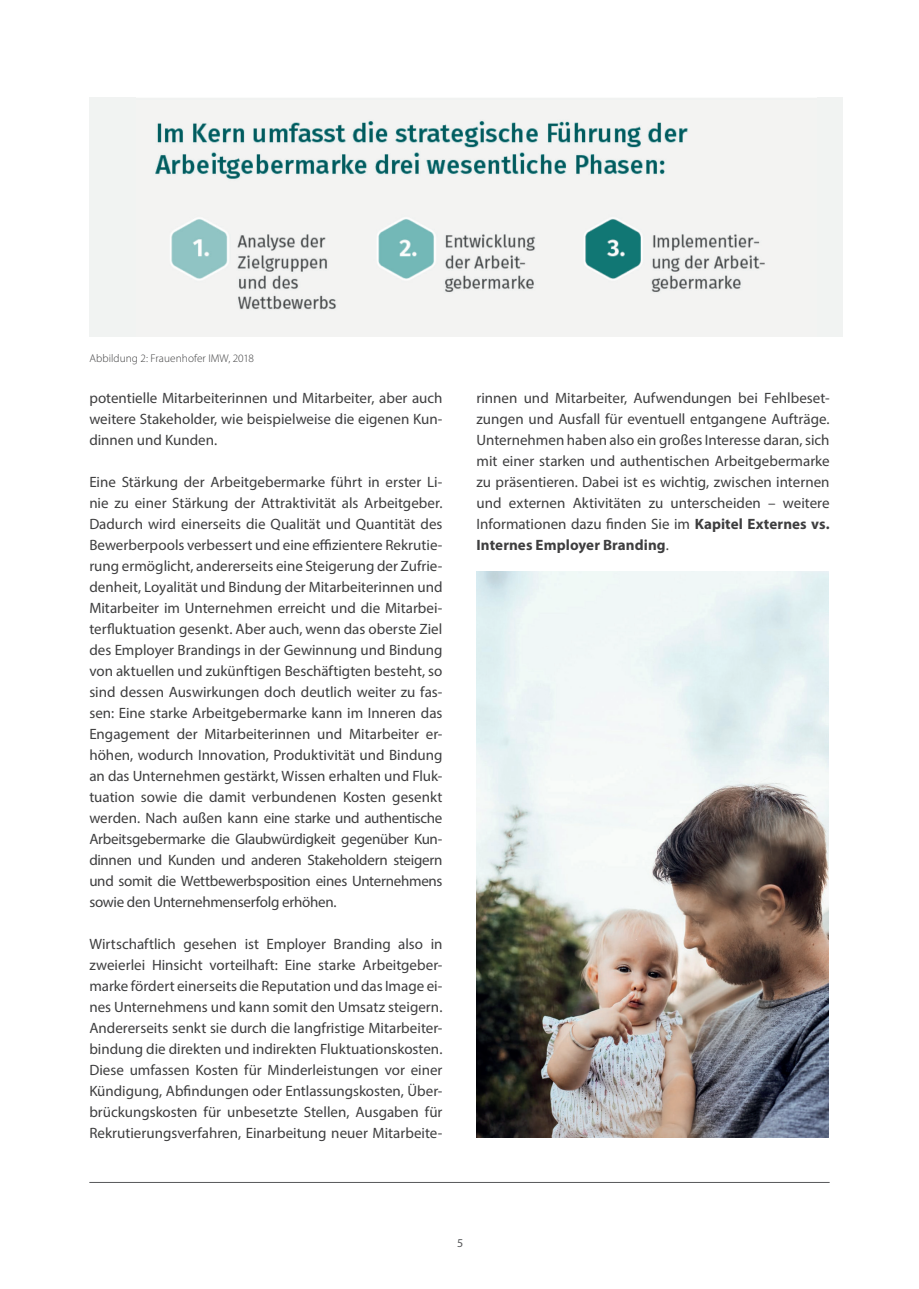
<style>
.page{position:relative;width:919px;height:1289px;background:#fff}
.page>*{position:absolute;margin:0;border:0;box-sizing:border-box;transform-origin:0 0}
.t1{font:15px/21px "Myriad Pro";color:#3e3e3f;text-align:justify}
.t2{font:12px "Myriad Pro";color:#57585a}
.t3{font:300 11.25px "Myriad Pro";letter-spacing:.005em;color:#3e3e3f}
.s1{font-weight:700}
</style>
<div class="page">
<hr style="left:89px;top:1182px;width:740px;height:1px;background:#57585a">
<div style="left:89px;top:98px;width:753px;height:239px;background:#f1f3f2"></div>
<img style="left:155px;top:121px;width:610px;height:189px">
<img style="left:476px;top:571px;width:352px;height:566px">
<p class="t3" style="left:89px;top:351px;width:166px">Abbildung 2: Frauenhofer IMW, 2018</p>
<p class="t1" style="left:89px;top:387px;width:354px">potentielle Mitarbeiterinnen und Mitarbeiter, aber auch weitere Stakeholder, wie beispielweise die eigenen Kun&shy;dinnen und Kunden.</p>
<p class="t1" style="left:89px;top:471px;width:354px">Eine Stärkung der Arbeitgebermarke führt in erster Li&shy;nie zu einer Stärkung der Attraktivität als Arbeitgeber.<br>Dadurch wird einerseits die Qualität und Quantität des Bewerberpools verbessert und eine effizientere Rekrutie&shy;rung ermöglicht, andererseits eine Steigerung der Zufrie&shy;denheit, Loyalität und Bindung der Mitarbeiterinnen und Mitarbeiter im Unternehmen erreicht und die Mitarbei&shy;terfluktuation gesenkt. Aber auch, wenn das oberste Ziel des Employer Brandings in der Gewinnung und Bindung von aktuellen und zukünftigen Beschäftigten besteht, so sind dessen Auswirkungen doch deutlich weiter zu fas&shy;sen: Eine starke Arbeitgebermarke kann im Inneren das Engagement der Mitarbeiterinnen und Mitarbeiter er&shy;höhen, wodurch Innovation, Produktivität und Bindung an das Unternehmen gestärkt, Wissen erhalten und Fluk&shy;tuation sowie die damit verbundenen Kosten gesenkt werden. Nach außen kann eine starke und authentische Arbeitsgebermarke die Glaubwürdigkeit gegenüber Kun&shy;dinnen und Kunden und anderen Stakeholdern steigern und somit die Wettbewerbsposition eines Unternehmens sowie den Unternehmenserfolg erhöhen.</p>
<p class="t1" style="left:89px;top:933px;width:354px">Wirtschaftlich gesehen ist Employer Branding also in zweierlei Hinsicht vorteilhaft: Eine starke Arbeitgeber&shy;marke fördert einerseits die Reputation und das Image ei&shy;nes Unternehmens und kann somit den Umsatz steigern.<br>Andererseits senkt sie durch die langfristige Mitarbeiter&shy;bindung die direkten und indirekten Fluktuationskosten.<br>Diese umfassen Kosten für Minderleistungen vor einer Kündigung, Abfindungen oder Entlassungskosten, Über&shy;brückungskosten für unbesetzte Stellen, Ausgaben für Rekrutierungsverfahren, Einarbeitung neuer Mitarbeite-</p>
<p class="t1" style="left:476px;top:387px;width:354px">rinnen und Mitarbeiter, Aufwendungen bei Fehlbeset&shy;zungen und Ausfall für eventuell entgangene Aufträge.<br>Unternehmen haben also ein großes Interesse daran, sich mit einer starken und authentischen Arbeitgebermarke zu präsentieren. Dabei ist es wichtig, zwischen internen und externen Aktivitäten zu unterscheiden – weitere Informationen dazu finden Sie im <span class="s1">Kapitel Externes vs.<br>Internes Employer Branding</span>.</p>
<p class="t2" style="left:457px;top:1235px;width:8px">5</p>
</div>
